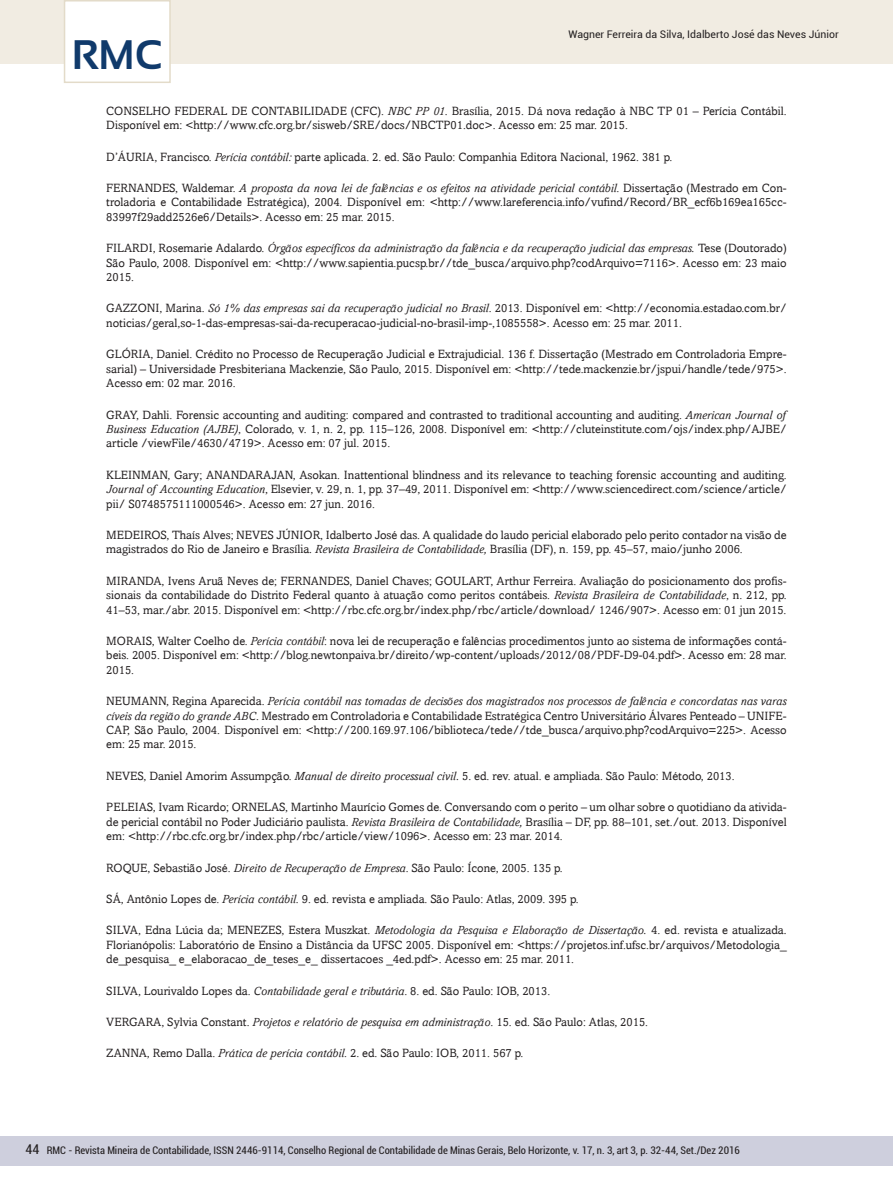
<style>
.page{position:relative;width:893px;height:1191px;background:#fff}
.page>*{position:absolute;margin:0;border:0;box-sizing:border-box;transform-origin:0 0}
.t1{font:700 41.25px "Sansation";color:#103a6b}
.t2{font:condensed 13.5px "Roboto";color:#231f20}
.t3{font:12px/14.4px "Amasis";color:#231f20;text-align:justify}
.t4{font:condensed 10.5px "Roboto";color:#231f20}
.t5{font:10.5px "Roboto";color:#231f20}
.s1{font-style:italic}
</style>
<div class="page">
<div style="left:0;top:1135px;width:893px;height:30px;background:#cecfdd"></div>
<div style="left:0;top:0;width:893px;height:64px;background:#f1ece2"></div>
<div style="left:64px;top:0;width:107px;height:83px;background:#fff;border:2px solid #e3dbc9"></div>
<h1 class="t1" style="left:72px;top:32px;width:92px">RMC</h1>
<p class="t5" style="left:569px;top:27px;width:272px">Wagner Ferreira da Silva, Idalberto José das Neves Júnior</p>
<p class="t3" style="left:106px;top:103px;width:682px">CONSELHO FEDERAL DE CONTABILIDADE (CFC). <span class="s1">NBC PP 01</span>. Brasília, 2015. Dá nova redação à NBC TP 01 – Perícia Contábil.<br>Disponível em: &lt;http://www.cfc.org.br/sisweb/SRE/docs/NBCTP01.doc&gt;. Acesso em: 25 mar. 2015.</p>
<p class="t3" style="left:106px;top:149px;width:567px">D’ÁURIA, Francisco. <span class="s1">Perícia contábil:</span> parte aplicada. 2. ed. São Paulo: Companhia Editora Nacional, 1962. 381 p.</p>
<p class="t3" style="left:106px;top:181px;width:682px">FERNANDES, Waldemar. <span class="s1">A proposta da nova lei de falências e os efeitos na atividade pericial contábil</span>. Dissertação (Mestrado em Con&shy;troladoria e Contabilidade Estratégica), 2004. Disponível em: &lt;http://www.lareferencia.info/vufind/Record/BR_ecf6b169ea165cc-83997f29add2526e6/Details&gt;. Acesso em: 25 mar. 2015.</p>
<p class="t3" style="left:106px;top:241px;width:682px">FILARDI, Rosemarie Adalardo. <span class="s1">Órgãos específicos da administração da falência e da recuperação judicial das empresas.</span> Tese (Doutorado)<br>São Paulo, 2008. Disponível em: &lt;http://www.sapientia.pucsp.br//tde_busca/arquivo.php?codArquivo=7116&gt;. Acesso em: 23 maio 2015.</p>
<p class="t3" style="left:106px;top:301px;width:682px">GAZZONI, Marina. <span class="s1">Só 1% das empresas sai da recuperação judicial no Brasil</span>. 2013. Disponível em: &lt;http://economia.estadao.com.br/ noticias/geral,so-1-das-empresas-sai-da-recuperacao-judicial-no-brasil-imp-,1085558&gt;. Acesso em: 25 mar. 2011.</p>
<p class="t3" style="left:106px;top:347px;width:682px">GLÓRIA, Daniel. Crédito no Processo de Recuperação Judicial e Extrajudicial. 136 f. Dissertação (Mestrado em Controladoria Empre&shy;sarial) – Universidade Presbiteriana Mackenzie, São Paulo, 2015. Disponível em: &lt;http://tede.mackenzie.br/jspui/handle/tede/975&gt;.<br>Acesso em: 02 mar. 2016.</p>
<p class="t3" style="left:106px;top:407px;width:682px">GRAY, Dahli. Forensic accounting and auditing: compared and contrasted to traditional accounting and auditing. <span class="s1">American Journal of Business Education (AJBE)</span>, Colorado, v. 1, n. 2, pp. 115–126, 2008. Disponível em: &lt;http://cluteinstitute.com/ojs/index.php/AJBE/ article /viewFile/4630/4719&gt;. Acesso em: 07 jul. 2015.</p>
<p class="t3" style="left:106px;top:467px;width:682px">KLEINMAN, Gary; ANANDARAJAN, Asokan. Inattentional blindness and its relevance to teaching forensic accounting and auditing.<br><span class="s1">Journal of Accounting Education</span>, Elsevier, v. 29, n. 1, pp. 37–49, 2011. Disponível em: &lt;http://www.sciencedirect.com/science/article/ pii/ S0748575111000546&gt;. Acesso em: 27 jun. 2016.</p>
<p class="t3" style="left:106px;top:527px;width:682px">MEDEIROS, Thaís Alves; NEVES JÚNIOR, Idalberto José das. A qualidade do laudo pericial elaborado pelo perito contador na visão de magistrados do Rio de Janeiro e Brasília<span class="s1">. Revista Brasileira de Contabilidade,</span> Brasília (DF), n. 159, pp. 45–57, maio/junho 2006.</p>
<p class="t3" style="left:106px;top:573px;width:682px">MIRANDA, Ivens Aruã Neves de; FERNANDES, Daniel Chaves; GOULART, Arthur Ferreira. Avaliação do posicionamento dos profis&shy;sionais da contabilidade do Distrito Federal quanto à atuação como peritos contábeis. <span class="s1">Revista Brasileira de Contabilidade</span>, n. 212, pp.<br>41–53, mar./abr. 2015. Disponível em: &lt;http://rbc.cfc.org.br/index.php/rbc/article/download/ 1246/907&gt;. Acesso em: 01 jun 2015.</p>
<p class="t3" style="left:106px;top:633px;width:682px">MORAIS, Walter Coelho de. <span class="s1">Perícia contábil</span>: nova lei de recuperação e falências procedimentos junto ao sistema de informações contá&shy;beis. 2005. Disponível em: &lt;http://blog.newtonpaiva.br/direito/wp-content/uploads/2012/08/PDF-D9-04.pdf&gt;. Acesso em: 28 mar.<br>2015.</p>
<p class="t3" style="left:106px;top:694px;width:682px">NEUMANN, Regina Aparecida. <span class="s1">Perícia contábil nas tomadas de decisões dos magistrados nos processos de falência e concordatas nas varas cíveis da região do grande ABC</span>. Mestrado em Controladoria e Contabilidade Estratégica Centro Universitário Álvares Penteado – UNIFE-CAP, São Paulo, 2004. Disponível em: &lt;http://200.169.97.106/biblioteca/tede//tde_busca/arquivo.php?codArquivo=225&gt;. Acesso em: 25 mar. 2015.</p>
<p class="t3" style="left:106px;top:768px;width:630px">NEVES, Daniel Amorim Assumpção. <span class="s1">Manual de direito processual civil.</span> 5. ed. rev. atual. e ampliada. São Paulo: Método, 2013.</p>
<p class="t3" style="left:106px;top:800px;width:682px">PELEIAS, Ivam Ricardo; ORNELAS, Martinho Maurício Gomes de. Conversando com o perito – um olhar sobre o quotidiano da ativida&shy;de pericial contábil no Poder Judiciário paulista. <span class="s1">Revista Brasileira de Contabilidade,</span> Brasília – DF, pp. 88–101, set./out. 2013. Disponível em: &lt;http://rbc.cfc.org.br/index.php/rbc/article/view/1096&gt;. Acesso em: 23 mar. 2014.</p>
<p class="t3" style="left:106px;top:860px;width:458px">ROQUE, Sebastião José. <span class="s1">Direito de Recuperação de Empresa</span>. São Paulo: Ícone, 2005. 135 p.</p>
<p class="t3" style="left:106px;top:891px;width:474px">SÁ, Antônio Lopes de. <span class="s1">Perícia contábil</span>. 9. ed. revista e ampliada. São Paulo: Atlas, 2009. 395 p.</p>
<p class="t3" style="left:106px;top:923px;width:682px">SILVA, Edna Lúcia da; MENEZES, Estera Muszkat. <span class="s1">Metodologia da Pesquisa e Elaboração de Dissertação.</span> 4. ed. revista e atualizada<span class="s1">.<br></span>Florianópolis: Laboratório de Ensino a Distância da UFSC 2005. Disponível em: &lt;https://projetos.inf.ufsc.br/arquivos/Metodologia_ de_pesquisa_ e_elaboracao_de_teses_e_ dissertacoes _4ed.pdf&gt;. Acesso em: 25 mar. 2011.</p>
<p class="t3" style="left:106px;top:983px;width:445px">SILVA, Lourivaldo Lopes da. <span class="s1">Contabilidade geral e tributária</span>. 8. ed. São Paulo: IOB, 2013.</p>
<p class="t3" style="left:106px;top:1014px;width:543px">VERGARA, Sylvia Constant. <span class="s1">Projetos e relatório de pesquisa em administração</span>. 15. ed. São Paulo: Atlas, 2015.</p>
<p class="t3" style="left:106px;top:1046px;width:418px">ZANNA, Remo Dalla. <span class="s1">Prática de perícia contábil</span>. 2. ed. São Paulo: IOB, 2011. 567 p.</p>
<p class="t2" style="left:26px;top:1140px;width:15px">44</p>
<p class="t4" style="left:47px;top:1143px;width:695px">RMC - Revista Mineira de Contabilidade, ISSN 2446-9114, Conselho Regional de Contabilidade de Minas Gerais, Belo Horizonte, v. 17, n. 3, art 3, p. 32-44, Set./Dez 2016</p>
</div>
